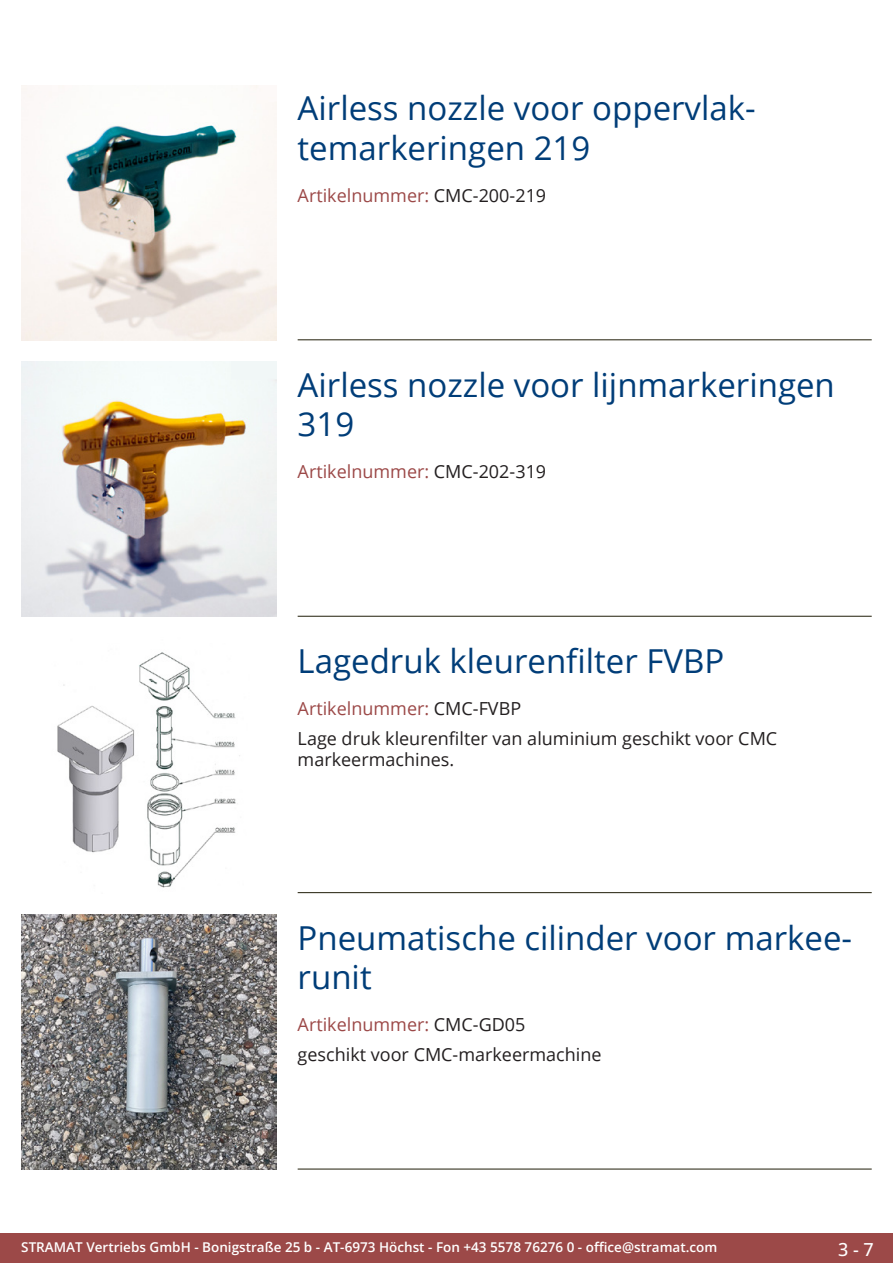
<style>
.page{position:relative;width:893px;height:1263px;background:#fff}
.page>*{position:absolute;margin:0;border:0;box-sizing:border-box;transform-origin:0 0}
.Produkttitel{font:33px/39.6px "Open Sans";color:#003d78}
.Beschreibung_Text{font:18px/21.6px "Open Sans";color:#231f20}
.TechDaten_Überschrif{font:18px "Open Sans";color:#9c4948}
.t1{font:500 18px "Open Sans";color:#fff}
.t2{font:600 13.5px "Open Sans";color:#fff}
.s1{color:#231f20}
</style>
<div class="page">
<div style="left:0;top:1233px;width:893px;height:30px;background:#9c4948"></div>
<hr style="left:298px;top:340px;width:574px;height:1px;background:#201d08">
<hr style="left:298px;top:616px;width:574px;height:1px;background:#201d08">
<hr style="left:298px;top:892px;width:574px;height:1px;background:#201d08">
<hr style="left:298px;top:1169px;width:574px;height:1px;background:#201d08">
<img style="left:21px;top:85px;width:255px;height:255px">
<img style="left:21px;top:361px;width:255px;height:256px">
<img style="left:57px;top:652px;width:183px;height:236px">
<img style="left:21px;top:914px;width:255px;height:255px">
<p class="Produkttitel" style="left:298px;top:88px;width:457px">Airless nozzle voor oppervlak&shy;temarkeringen 219</p>
<p class="TechDaten_Überschrif" style="left:298px;top:183px;width:250px">Artikelnummer: <span class="s1">CMC-200-219</span></p>
<p class="Produkttitel" style="left:298px;top:364px;width:539px">Airless nozzle voor lijnmarkeringen<br>319</p>
<p class="TechDaten_Überschrif" style="left:298px;top:459px;width:250px">Artikelnummer: <span class="s1">CMC-202-319</span></p>
<p class="Produkttitel" style="left:298px;top:640px;width:428px">Lagedruk kleurenfilter FVBP</p>
<p class="TechDaten_Überschrif" style="left:298px;top:696px;width:225px">Artikelnummer: <span class="s1">CMC-FVBP</span></p>
<p class="Beschreibung_Text" style="left:298px;top:727px;width:481px">Lage druk kleurenfilter van aluminium geschikt voor CMC markeermachines.</p>
<p class="Produkttitel" style="left:298px;top:917px;width:553px">Pneumatische cilinder voor markee&shy;runit</p>
<p class="TechDaten_Überschrif" style="left:298px;top:1012px;width:229px">Artikelnummer: <span class="s1">CMC-GD05</span></p>
<p class="Beschreibung_Text" style="left:298px;top:1043px;width:305px">geschikt voor CMC-markeermachine</p>
<p class="t2" style="left:21px;top:1238px;width:698px">STRAMAT Vertriebs GmbH - Bonigstraße 25 b - AT-6973 Höchst - Fon +43 5578 76276 0 - office@stramat.com</p>
<p class="t1" style="left:838px;top:1237px;width:37px">3 - 7</p>
</div>
